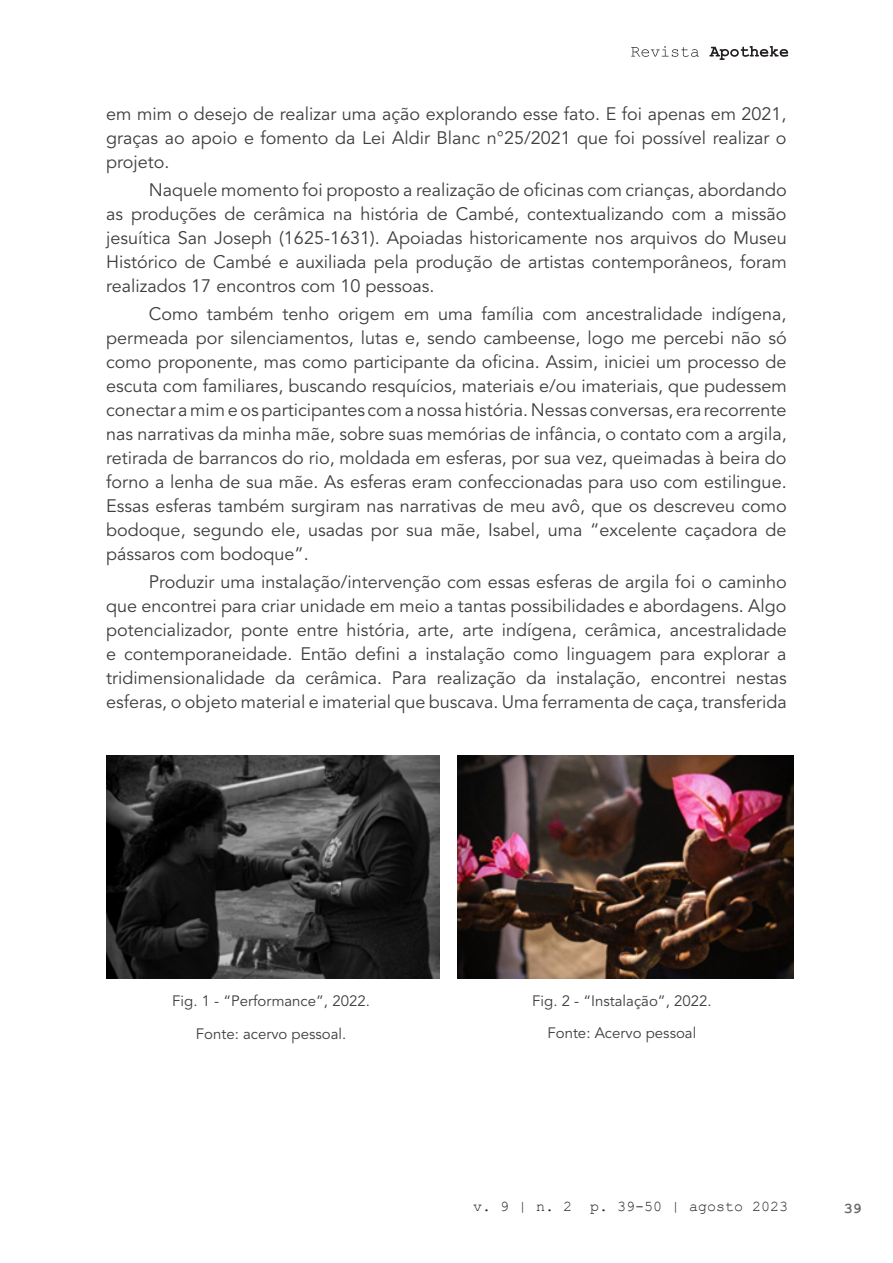
<style>
.page{position:relative;width:893px;height:1263px;background:#fff}
.page>*{position:absolute;margin:0;border:0;box-sizing:border-box;transform-origin:0 0}
.Corpo_Texto{font:18px/24px "Avenir LT Std";color:#3e3e3f;text-align:justify}
.Legenda_Foto{font:15px "Avenir LT Std";color:#3e3e3f}
.t1{font:15px "Courier New";color:#231f20}
.t2{font:700 15px "Courier New";color:#6b6b6e}
</style>
<div class="page">
<svg style="left:631px;top:46px;width:68px;height:11px"></svg>
<svg style="left:709px;top:46px;width:79px;height:14px"></svg>
<img style="left:107px;top:755px;width:332px;height:223px">
<img style="left:458px;top:755px;width:336px;height:223px">
<p class="Corpo_Texto" style="left:106px;top:102px;width:682px">em mim o desejo de realizar uma ação explorando esse fato. E foi apenas em 2021, graças ao apoio e fomento da Lei Aldir Blanc n°25/2021 que foi possível realizar o projeto.</p>
<p class="Corpo_Texto" style="left:106px;top:178px;width:682px;text-indent:43px">Naquele momento foi proposto a realização de oficinas com crianças, abordando as produções de cerâmica na história de Cambé, contextualizando com a missão jesuítica San Joseph (1625-1631). Apoiadas historicamente nos arquivos do Museu Histórico de Cambé e auxiliada pela produção de artistas contemporâneos, foram realizados 17 encontros com 10 pessoas.</p>
<p class="Corpo_Texto" style="left:106px;top:302px;width:682px;text-indent:43px">Como também tenho origem em uma família com ancestralidade indígena, permeada por silenciamentos, lutas e, sendo cambeense, logo me percebi não só como proponente, mas como participante da oficina. Assim, iniciei um processo de escuta com familiares, buscando resquícios, materiais e/ou imateriais, que pudessem conectar a mim e os participantes com a nossa história. Nessas conversas, era recorrente nas narrativas da minha mãe, sobre suas memórias de infância, o contato com a argila, retirada de barrancos do rio, moldada em esferas, por sua vez, queimadas à beira do forno a lenha de sua mãe. As esferas eram confeccionadas para uso com estilingue.<br>Essas esferas também surgiram nas narrativas de meu avô, que os descreveu como bodoque, segundo ele, usadas por sua mãe, Isabel, uma “excelente caçadora de pássaros com bodoque”.</p>
<p class="Corpo_Texto" style="left:106px;top:571px;width:682px;text-indent:43px">Produzir uma instalação/intervenção com essas esferas de argila foi o caminho que encontrei para criar unidade em meio a tantas possibilidades e abordagens. Algo potencializador, ponte entre história, arte, arte indígena, cerâmica, ancestralidade e contemporaneidade. Então defini a instalação como linguagem para explorar a tridimensionalidade da cerâmica. Para realização da instalação, encontrei nestas esferas, o objeto material e imaterial que buscava. Uma ferramenta de caça, transferida</p>
<p class="Legenda_Foto" style="left:172px;top:993px;width:199px">Fig. 1 - “Performance”, 2022.</p>
<p class="Legenda_Foto" style="left:196px;top:1025px;width:152px">Fonte: acervo pessoal.</p>
<p class="Legenda_Foto" style="left:532px;top:992px;width:181px">Fig. 2 - “Instalação”, 2022.</p>
<p class="Legenda_Foto" style="left:547px;top:1024px;width:150px">Fonte: Acervo pessoal</p>
<p class="t1" style="left:473px;top:1197px;width:317px">v. 9 | n. 2 p. 39-50 | agosto 2023</p>
<p class="t2" style="left:844px;top:1199px;width:19px">39</p>
</div>
